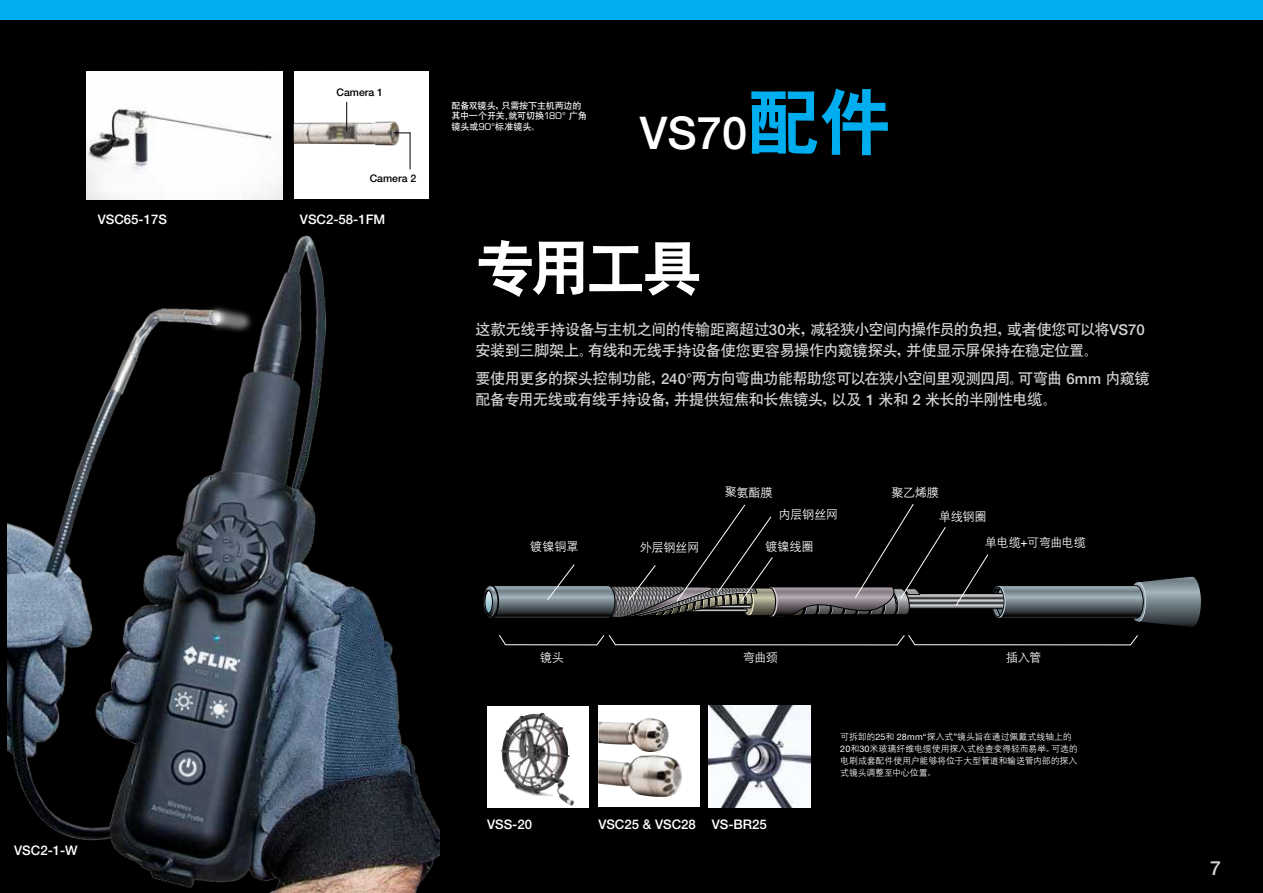
<style>
.page{position:relative;width:1263px;height:893px;background:#000}
.page>*{position:absolute;margin:0;border:0;box-sizing:border-box;transform-origin:0 0}
.t1{font:59.7px "Heiti CSEG Bold GB";color:#fff}
.t2{font:500 45.15px "Helvetica Neue LT Std";color:#fff}
.t3{font:500 19.5px "Helvetica Neue LT Std";color:#d1d3d4}
.t4{font:15px/21px "Heiti CSEG Medium GB";letter-spacing:-.02em;color:#d1d3d4}
.t5{font:500 13.2px "Helvetica Neue LT Std";color:#fff}
.t6{font:12.3px/26.4px "Denshan CSEG Medium GB";letter-spacing:-.035em;color:#fff}
.t7{font:500 10.5px "Helvetica Neue LT Std";color:#000}
.t8{font:9px/12px "Denshan CSEG Medium GB";letter-spacing:-.02em;color:#fff}
.t9{font:9px/10.8px "Heiti CSEG Medium GB";letter-spacing:-.015em;color:#fff}
.s1{font-family:"Eurostile LT Std"}
.s2{font-family:"Heiti CSEG Bold GB";font-weight:400;font-size:72.15px;color:#00aeef}
.s3{font-family:"Helvetica Neue LT Std";font-weight:500}
.s4{font-family:"Helvetica Neue LT Std"}
</style>
<div class="page">
<div style="left:0;top:0;width:1263px;height:20px;background:#00aeef"></div>
<img style="left:7px;top:235px;width:433px;height:658px">
<img style="left:86px;top:72px;width:197px;height:128px">
<div style="left:598px;top:705px;width:102px;height:102px;background:#fff"></div>
<img style="left:598px;top:718px;width:71px;height:34px">
<img style="left:598px;top:755px;width:84px;height:42px">
<div style="left:487px;top:706px;width:102px;height:102px;background:#fff"></div>
<img style="left:500px;top:713px;width:74px;height:93px">
<img style="left:709px;top:706px;width:102px;height:102px">
<div style="left:294px;top:72px;width:134px;height:127px;background:#fff"></div>
<img style="left:294px;top:121px;width:106px;height:24px">
<svg style="left:346px;top:102px;width:1px;height:29px"></svg>
<hr style="left:410px;top:133px;width:1px;height:36px;background:#000">
<svg style="left:393px;top:133px;width:17px;height:1px"></svg>
<svg style="left:483px;top:504px;width:718px;height:123px"></svg>
<svg style="left:499px;top:635px;width:639px;height:11px"></svg>
<p class="t5" style="left:98px;top:212px;width:71px">VSC65-17S</p>
<p class="t5" style="left:14px;top:842px;width:65px">VSC2-1-W</p>
<p class="t7" style="left:336px;top:86px;width:48px">Camera 1</p>
<p class="t7" style="left:370px;top:172px;width:48px">Camera 2</p>
<p class="t5" style="left:300px;top:212px;width:87px">VSC2-58-1FM</p>
<p class="t9" style="left:451px;top:100px;width:137px">配备双镜头，只需按下主机两边的其中一个开关,就可切换<span class="s1">180°</span> 广角镜头或<span class="s1">90°</span>标准镜头。</p>
<h2 class="t2" style="left:640px;top:106px;width:253px">VS70<span class="s2">配件</span></h2>
<h1 class="t1" style="left:476px;top:238px;width:228px">专用工具</h1>
<p class="t4" style="left:476px;top:319px;width:671px">这款无线手持设备与主机之间的传输距离超过<span class="s3">30</span>米，减轻狭小空间内操作员的负担，或者使您可以将<span class="s3">VS70</span>安装到三脚架上。有线和无线手持设备使您更容易操作内窥镜探头，并使显示屏保持在稳定位置。</p>
<p class="t4" style="left:476px;top:368px;width:675px">要使用更多的探头控制功能，<span class="s3">240°</span>两方向弯曲功能帮助您可以在狭小空间里观测四周。可弯曲 <span class="s3">6mm</span> 内窥镜配备专用无线或有线手持设备，并提供短焦和长焦镜头，以及 <span class="s3">1</span> 米和 <span class="s3">2</span> 米长的半刚性电缆。</p>
<p class="t6" style="left:725px;top:478px;width:49px;rotate:1deg">聚氨酯膜</p>
<p class="t6" style="left:891px;top:480px;width:49px">聚乙烯膜</p>
<p class="t6" style="left:778px;top:501px;width:61px">内层钢丝网</p>
<p class="t6" style="left:985px;top:503px;width:103px;text-indent:-46px">单线钢圈<br>单电缆<span class="s1">+</span>可弯曲电缆</p>
<p class="t6" style="left:530px;top:533px;width:50px">镀镍铜罩</p>
<p class="t6" style="left:640px;top:534px;width:61px">外层钢丝网</p>
<p class="t6" style="left:765px;top:533px;width:50px">镀镍线圈</p>
<p class="t6" style="left:540px;top:645px;width:26px">镜头</p>
<p class="t6" style="left:743px;top:645px;width:37px">弯曲颈</p>
<p class="t6" style="left:1006px;top:645px;width:37px">插入管</p>
<p class="t5" style="left:487px;top:817px;width:47px">VSS-20</p>
<p class="t5" style="left:598px;top:817px;width:99px">VSC25 &amp; VSC28</p>
<p class="t5" style="left:712px;top:817px;width:57px">VS-BR25</p>
<p class="t8" style="left:840px;top:730px;width:239px">可拆卸的<span class="s4">25</span>和 <span class="s4">28mm“</span>探入式<span class="s4">”</span>镜头旨在通过佩戴式线轴上的<br><span class="s4">20</span>和<span class="s4">30</span>米玻璃纤维电缆使用探入式检查变得轻而易举。可选的电刷成套配件使用户能够将位于大型管道和输送管内部的探入式镜头调整至中心位置。</p>
<h3 class="t3" style="left:1210px;top:857px;width:12px">7</h3>
</div>
